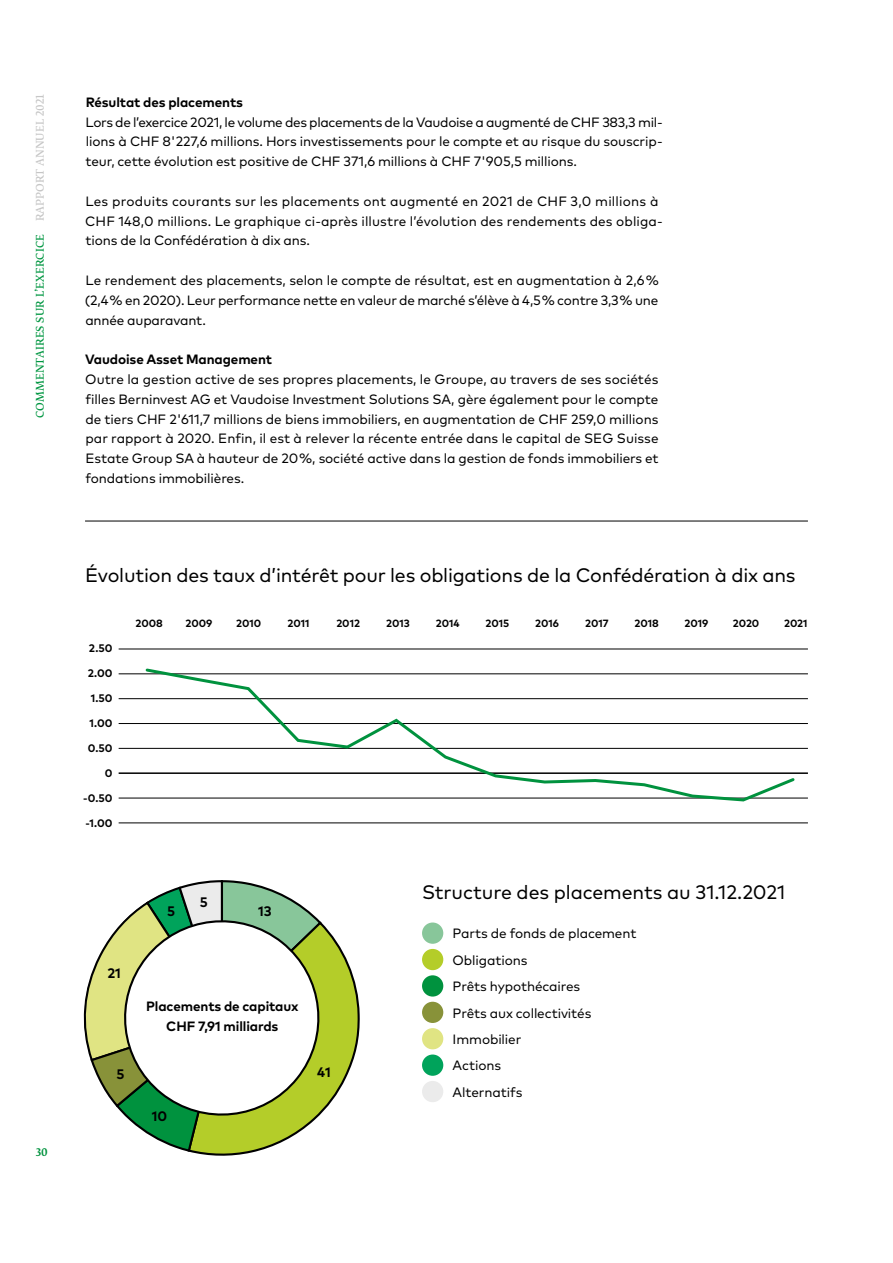
<style>
.page{position:relative;width:893px;height:1263px;background:#fff}
.page>*{position:absolute;margin:0;border:0;box-sizing:border-box;transform-origin:0 0}
.t1{font:19.5px "Mark Pro";letter-spacing:-.01em;color:#000}
.t2{font:700 13.8px "Mark Pro";color:#000}
.t3{font:13.5px/19.8px "Mark Pro";letter-spacing:-.01em;color:#000;text-align:justify}
.t4{font:700 13.5px/19.8px "Mark Pro";letter-spacing:-.01em;color:#000;text-align:center}
.t5{font:700 10.95px "Mark Pro";letter-spacing:.005em;color:#000}
.t6{font:700 10.5px "Mark Pro";color:#000}
.t7{font:10.5px "Fedra Serif B Pro";letter-spacing:.01em;color:#009641}
.t8{font:10.5px "Fedra Serif B Pro";letter-spacing:.01em;color:#c6c6c6}
.t9{font:500 10.5px "Fedra Serif B Pro";color:#00923e}
</style>
<div class="page">
<svg style="left:83px;top:880px;width:277px;height:276px"></svg>
<svg style="left:113px;top:909px;width:217px;height:218px"></svg>
<hr style="left:85px;top:521px;width:723px;height:1px;background:#000">
<hr style="left:119px;top:823px;width:689px;height:1px;background:#000">
<hr style="left:119px;top:798px;width:689px;height:1px;background:#000">
<hr style="left:119px;top:772px;width:689px;height:2px;background:#000">
<hr style="left:119px;top:748px;width:689px;height:1px;background:#000">
<hr style="left:119px;top:723px;width:689px;height:1px;background:#000">
<hr style="left:119px;top:698px;width:689px;height:1px;background:#000">
<hr style="left:119px;top:674px;width:689px;height:1px;background:#000">
<hr style="left:119px;top:649px;width:689px;height:1px;background:#000">
<svg style="left:144px;top:668px;width:653px;height:134px"></svg>
<div style="left:422px;top:922px;width:21px;height:22px;background:#88c69a;border-radius:50%"></div>
<div style="left:422px;top:949px;width:21px;height:21px;background:#b4cd29;border-radius:50%"></div>
<div style="left:422px;top:975px;width:21px;height:21px;background:#00923e;border-radius:50%"></div>
<div style="left:422px;top:1002px;width:21px;height:21px;background:#889239;border-radius:50%"></div>
<div style="left:422px;top:1028px;width:21px;height:21px;background:#e0e483;border-radius:50%"></div>
<div style="left:422px;top:1054px;width:21px;height:22px;background:#00a35b;border-radius:50%"></div>
<div style="left:422px;top:1081px;width:21px;height:21px;background:#ebebeb;border-radius:50%"></div>
<p class="t8" style="left:34px;top:221px;width:129px;rotate:-90deg">RAPPORT ANNUEL 2021</p>
<p class="t7" style="left:34px;top:418px;width:186px;rotate:-90deg">COMMENTAIRES SUR L’EXERCICE</p>
<p class="t9" style="left:36px;top:1146px;width:14px">30</p>
<p class="t4" style="left:86px;top:91px;width:159px">Résultat des placements</p>
<p class="t3" style="left:85px;top:111px;width:579px">Lors de l’exercice 2021, le volume des placements de la Vaudoise a augmenté de CHF 383,3 mil&shy;lions à CHF 8'227,6 millions. Hors investissements pour le compte et au risque du souscrip&shy;teur, cette évolution est positive de CHF 371,6 millions à CHF 7'905,5 millions.</p>
<p class="t3" style="left:85px;top:190px;width:579px;text-align:left">Les produits courants sur les placements ont augmenté en 2021 de CHF 3,0 millions à<br>CHF 148,0 millions. Le graphique ci-après illustre l’évolution des rendements des obliga&shy;tions de la Confédération à dix ans.</p>
<p class="t3" style="left:85px;top:269px;width:576px">Le rendement des placements, selon le compte de résultat, est en augmentation à 2,6% (2,4% en 2020). Leur performance nette en valeur de marché s’élève à 4,5% contre 3,3% une année auparavant.</p>
<p class="t4" style="left:85px;top:348px;width:188px">Vaudoise Asset Management</p>
<p class="t3" style="left:85px;top:368px;width:575px">Outre la gestion active de ses propres placements, le Groupe, au travers de ses sociétés filles Berninvest AG et Vaudoise Investment Solutions SA, gère également pour le compte de tiers CHF 2'611,7 millions de biens immobiliers, en augmentation de CHF 259,0 millions par rapport à 2020. Enfin, il est à relever la récente entrée dans le capital de SEG Suisse Estate Group SA à hauteur de 20%, société active dans la gestion de fonds immobiliers et fondations immobilières.</p>
<h1 class="t1" style="left:85px;top:560px;width:712px">Évolution des taux d’intérêt pour les obligations de la Confédération à dix ans</h1>
<p class="t5" style="left:89px;top:640px;width:25px">2.50</p>
<p class="t5" style="left:88px;top:665px;width:26px">2.00</p>
<p class="t5" style="left:91px;top:690px;width:23px">1.50</p>
<p class="t5" style="left:90px;top:715px;width:24px">1.00</p>
<p class="t5" style="left:88px;top:740px;width:26px">0.50</p>
<p class="t5" style="left:105px;top:765px;width:9px">0</p>
<p class="t5" style="left:83px;top:789px;width:31px">-0.50</p>
<p class="t5" style="left:85px;top:814px;width:29px">-1.00</p>
<p class="t6" style="left:136px;top:615px;width:29px">2008</p>
<p class="t6" style="left:186px;top:615px;width:28px">2009</p>
<p class="t6" style="left:236px;top:615px;width:27px">2010</p>
<p class="t6" style="left:287px;top:615px;width:23px">2011</p>
<p class="t6" style="left:336px;top:615px;width:25px">2012</p>
<p class="t6" style="left:386px;top:615px;width:25px">2013</p>
<p class="t6" style="left:436px;top:615px;width:25px">2014</p>
<p class="t6" style="left:485px;top:615px;width:25px">2015</p>
<p class="t6" style="left:535px;top:615px;width:25px">2016</p>
<p class="t6" style="left:585px;top:615px;width:25px">2017</p>
<p class="t6" style="left:634px;top:615px;width:26px">2018</p>
<p class="t6" style="left:684px;top:615px;width:25px">2019</p>
<p class="t6" style="left:733px;top:615px;width:28px">2020</p>
<p class="t6" style="left:784px;top:615px;width:25px">2021</p>
<p class="t2" style="left:107px;top:963px;width:15px">21</p>
<p class="t2" style="left:117px;top:1064px;width:10px">5</p>
<p class="t2" style="left:200px;top:892px;width:10px">5</p>
<p class="t2" style="left:167px;top:901px;width:10px">5</p>
<p class="t2" style="left:258px;top:900px;width:15px">13</p>
<p class="t4" style="left:146px;top:995px;width:154px">Placements de capitaux<br>CHF 7,91 milliards</p>
<p class="t2" style="left:152px;top:1105px;width:17px">10</p>
<p class="t2" style="left:317px;top:1061px;width:15px">41</p>
<h1 class="t1" style="left:422px;top:877px;width:365px">Structure des placements au 31.12.2021</h1>
<p class="t3" style="left:453px;top:919px;width:185px;line-height:26.4px;text-align:left">Parts de fonds de placement<br>Obligations<br>Prêts hypothécaires<br>Prêts aux collectivités<br>Immobilier<br>Actions<br>Alternatifs</p>
</div>
